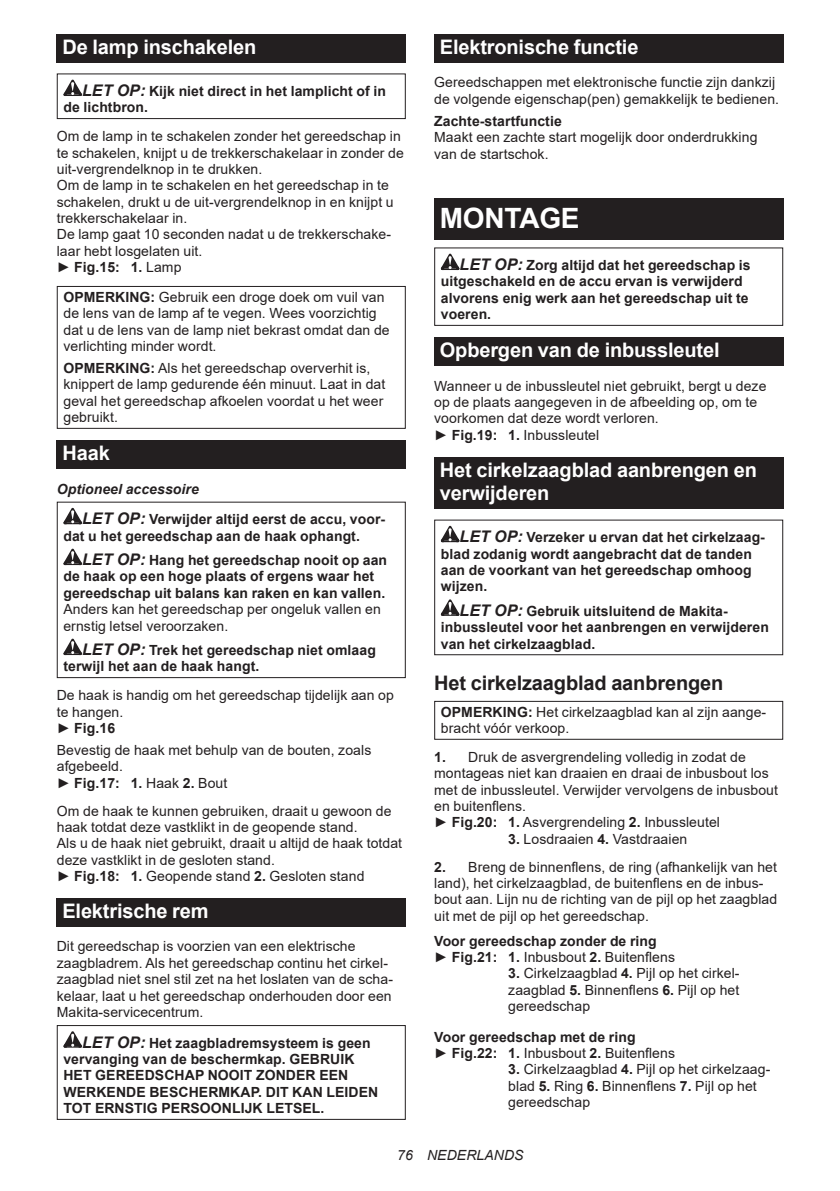
<style>
.page{position:relative;width:840px;height:1191px;background:#fff}
.page>*{position:absolute;margin:0;border:0;box-sizing:border-box;transform-origin:0 0}
.t1{font:700 28px "Arial";letter-spacing:-.01em;color:#fff}
.t2{font:700 20px/23.4px "Arial";letter-spacing:-.01em;color:#fff}
.t3{font:700 20px "Arial";letter-spacing:-.01em;color:#231f20}
.t4{font:14px/16.4px "Arial";letter-spacing:.005em;color:#231f20}
.t5{font:700 14px/16.4px "Arial";letter-spacing:.005em;color:#231f20}
.t6{font:italic 14px "Arial";letter-spacing:.005em;color:#231f20}
.s1{font-style:italic;font-size:16px}
.s2{font-weight:700}
.s3{font-style:italic}
.s4{font-weight:400}
</style>
<div class="page">
<div style="left:57px;top:34px;width:348px;height:29px;background:#231f20"></div>
<svg style="left:63px;top:80px;width:19px;height:16px"></svg>
<div style="left:57px;top:73px;width:348px;height:46px;border:1px solid #231f20"></div>
<div style="left:57px;top:286px;width:348px;height:143px;border:1px solid #231f20"></div>
<div style="left:57px;top:440px;width:348px;height:29px;background:#231f20"></div>
<svg style="left:63px;top:508px;width:19px;height:16px"></svg>
<svg style="left:63px;top:548px;width:19px;height:17px"></svg>
<svg style="left:63px;top:638px;width:19px;height:17px"></svg>
<div style="left:57px;top:501px;width:348px;height:177px;border:1px solid #231f20"></div>
<div style="left:57px;top:898px;width:348px;height:28px;background:#231f20"></div>
<svg style="left:63px;top:1031px;width:19px;height:16px"></svg>
<div style="left:57px;top:1025px;width:348px;height:94px;border:1px solid #231f20"></div>
<div style="left:434px;top:34px;width:348px;height:29px;background:#231f20"></div>
<div style="left:434px;top:198px;width:348px;height:41px;background:#231f20"></div>
<svg style="left:440px;top:254px;width:19px;height:16px"></svg>
<div style="left:434px;top:247px;width:348px;height:79px;border:1px solid #231f20"></div>
<div style="left:434px;top:337px;width:348px;height:29px;background:#231f20"></div>
<div style="left:434px;top:457px;width:348px;height:52px;background:#231f20"></div>
<svg style="left:440px;top:526px;width:19px;height:16px"></svg>
<svg style="left:440px;top:599px;width:19px;height:17px"></svg>
<div style="left:434px;top:519px;width:348px;height:136px;border:1px solid #231f20"></div>
<div style="left:434px;top:701px;width:348px;height:39px;border:1px solid #231f20"></div>
<h2 class="t2" style="left:62px;top:36px;width:195px">De lamp inschakelen</h2>
<p class="t5" style="left:63px;top:83px;width:324px;text-indent:19px"><span class="s1">LET OP:</span> Kijk niet direct in het lamplicht of in de lichtbron.</p>
<p class="t4" style="left:57px;top:128px;width:348px">Om de lamp in te schakelen zonder het gereedschap in te schakelen, knijpt u de trekkerschakelaar in zonder de uit-vergrendelknop in te drukken.<br>Om de lamp in te schakelen en het gereedschap in te schakelen, drukt u de uit-vergrendelknop in en knijpt u trekkerschakelaar in.<br>De lamp gaat 10 seconden nadat u de trekkerschake&shy;laar hebt losgelaten uit.<br>► <span class="s2">Fig.15: 1.</span> Lamp</p>
<p class="t4" style="left:63px;top:288px;width:327px"><span class="s2">OPMERKING:</span> Gebruik een droge doek om vuil van de lens van de lamp af te vegen. Wees voorzichtig dat u de lens van de lamp niet bekrast omdat dan de verlichting minder wordt.</p>
<p class="t4" style="left:63px;top:360px;width:323px"><span class="s2">OPMERKING:</span> Als het gereedschap oververhit is, knippert de lamp gedurende één minuut. Laat in dat geval het gereedschap afkoelen voordat u het weer gebruikt.</p>
<h2 class="t2" style="left:62px;top:442px;width:49px">Haak</h2>
<p class="t5" style="left:82px;top:473px;width:304px;line-height:30.6px;text-indent:-25px"><span class="s3">Optioneel accessoire<br></span><span class="s1">LET OP:</span> Verwijder altijd eerst de accu, voor-</p>
<p class="t5" style="left:82px;top:523px;width:306px;line-height:24.4px;text-indent:-19px">dat u het gereedschap aan de haak ophangt.<br><span class="s1">LET OP:</span> Hang het gereedschap nooit op aan</p>
<p class="t5" style="left:63px;top:568px;width:323px">de haak op een hoge plaats of ergens waar het gereedschap uit balans kan raken en kan vallen.</p>
<p class="t4" style="left:63px;top:601px;width:319px">Anders kan het gereedschap per ongeluk vallen en ernstig letsel veroorzaken.</p>
<p class="t5" style="left:63px;top:642px;width:314px;text-indent:19px"><span class="s1">LET OP:</span> Trek het gereedschap niet omlaag terwijl het aan de haak hangt.</p>
<p class="t4" style="left:57px;top:687px;width:338px">De haak is handig om het gereedschap tijdelijk aan op te hangen.<br>► <span class="s2">Fig.16</span></p>
<p class="t4" style="left:57px;top:742px;width:316px">Bevestig de haak met behulp van de bouten, zoals afgebeeld.<br>► <span class="s2">Fig.17: 1.</span> Haak <span class="s2">2.</span> Bout</p>
<p class="t4" style="left:57px;top:802px;width:347px">Om de haak te kunnen gebruiken, draait u gewoon de haak totdat deze vastklikt in de geopende stand.<br>Als u de haak niet gebruikt, draait u altijd de haak totdat deze vastklikt in de gesloten stand.<br>► <span class="s2">Fig.18: 1.</span> Geopende stand <span class="s2">2.</span> Gesloten stand</p>
<h2 class="t2" style="left:62px;top:899px;width:148px">Elektrische rem</h2>
<p class="t4" style="left:57px;top:938px;width:337px">Dit gereedschap is voorzien van een elektrische zaagbladrem. Als het gereedschap continu het cirkel&shy;zaagblad niet snel stil zet na het loslaten van de scha&shy;kelaar, laat u het gereedschap onderhouden door een Makita-servicecentrum.</p>
<p class="t5" style="left:63px;top:1034px;width:316px;text-indent:19px"><span class="s1">LET OP:</span> Het zaagbladremsysteem is geen vervanging van de beschermkap. GEBRUIK HET GEREEDSCHAP NOOIT ZONDER EEN WERKENDE BESCHERMKAP. DIT KAN LEIDEN TOT ERNSTIG PERSOONLIJK LETSEL.</p>
<h2 class="t2" style="left:439px;top:36px;width:200px">Elektronische functie</h2>
<p class="t4" style="left:434px;top:74px;width:346px">Gereedschappen met elektronische functie zijn dankzij de volgende eigenschap(pen) gemakkelijk te bedienen.</p>
<p class="t5" style="left:434px;top:113px;width:129px">Zachte-startfunctie</p>
<p class="t4" style="left:434px;top:129px;width:324px">Maakt een zachte start mogelijk door onderdrukking van de startschok.</p>
<h1 class="t1" style="left:439px;top:198px;width:141px">MONTAGE</h1>
<p class="t5" style="left:440px;top:257px;width:311px;text-indent:19px"><span class="s1">LET OP:</span> Zorg altijd dat het gereedschap is uitgeschakeld en de accu ervan is verwijderd alvorens enig werk aan het gereedschap uit te voeren.</p>
<h2 class="t2" style="left:439px;top:339px;width:281px">Opbergen van de inbussleutel</h2>
<p class="t4" style="left:434px;top:377px;width:333px">Wanneer u de inbussleutel niet gebruikt, bergt u deze op de plaats aangegeven in de afbeelding op, om te voorkomen dat deze wordt verloren.<br>► <span class="s2">Fig.19: 1.</span> Inbussleutel</p>
<h2 class="t2" style="left:439px;top:458px;width:318px">Het cirkelzaagblad aanbrengen en verwijderen</h2>
<p class="t5" style="left:440px;top:529px;width:325px;text-indent:19px"><span class="s1">LET OP:</span> Verzeker u ervan dat het cirkelzaag&shy;blad zodanig wordt aangebracht dat de tanden aan de voorkant van het gereedschap omhoog wijzen.</p>
<p class="t5" style="left:440px;top:603px;width:329px;text-indent:19px"><span class="s1">LET OP:</span> Gebruik uitsluitend de Makita&shy;inbussleutel voor het aanbrengen en verwijderen van het cirkelzaagblad.</p>
<h2 class="t3" style="left:434px;top:669px;width:290px">Het cirkelzaagblad aanbrengen</h2>
<p class="t4" style="left:440px;top:703px;width:327px"><span class="s2">OPMERKING:</span> Het cirkelzaagblad kan al zijn aange&shy;bracht vóór verkoop.</p>
<p class="t4" style="left:434px;top:748px;width:345px"><span class="s2">1.</span> Druk de asvergrendeling volledig in zodat de montageas niet kan draaien en draai de inbusbout los met de inbussleutel. Verwijder vervolgens de inbusbout en buitenflens.<br>► <span class="s2">Fig.20: 1.</span> Asvergrendeling <span class="s2">2.</span> Inbussleutel</p>
<p class="t4" style="left:508px;top:830px;width:180px"><span class="s2">3.</span> Losdraaien <span class="s2">4.</span> Vastdraaien</p>
<p class="t4" style="left:434px;top:858px;width:344px"><span class="s2">2.</span> Breng de binnenflens, de ring (afhankelijk van het land), het cirkelzaagblad, de buitenflens en de inbus&shy;bout aan. Lijn nu de richting van de pijl op het zaagblad uit met de pijl op het gereedschap.</p>
<p class="t5" style="left:434px;top:932px;width:242px">Voor gereedschap zonder de ring<br><span class="s4">►</span> Fig.21: 1. <span class="s4">Inbusbout</span> 2. <span class="s4">Buitenflens</span></p>
<p class="t4" style="left:508px;top:965px;width:233px;text-align:justify"><span class="s2">3.</span> Cirkelzaagblad <span class="s2">4.</span> Pijl op het cirkel&shy;zaagblad <span class="s2">5.</span> Binnenflens <span class="s2">6.</span> Pijl op het gereedschap</p>
<p class="t5" style="left:434px;top:1028px;width:242px">Voor gereedschap met de ring<br><span class="s4">►</span> Fig.22: 1. <span class="s4">Inbusbout</span> 2. <span class="s4">Buitenflens</span></p>
<p class="t4" style="left:508px;top:1061px;width:263px"><span class="s2">3.</span> Cirkelzaagblad <span class="s2">4.</span> Pijl op het cirkelzaag&shy;blad <span class="s2">5.</span> Ring <span class="s2">6.</span> Binnenflens <span class="s2">7.</span> Pijl op het gereedschap</p>
<p class="t6" style="left:397px;top:1146px;width:128px">76 NEDERLANDS</p>
</div>
